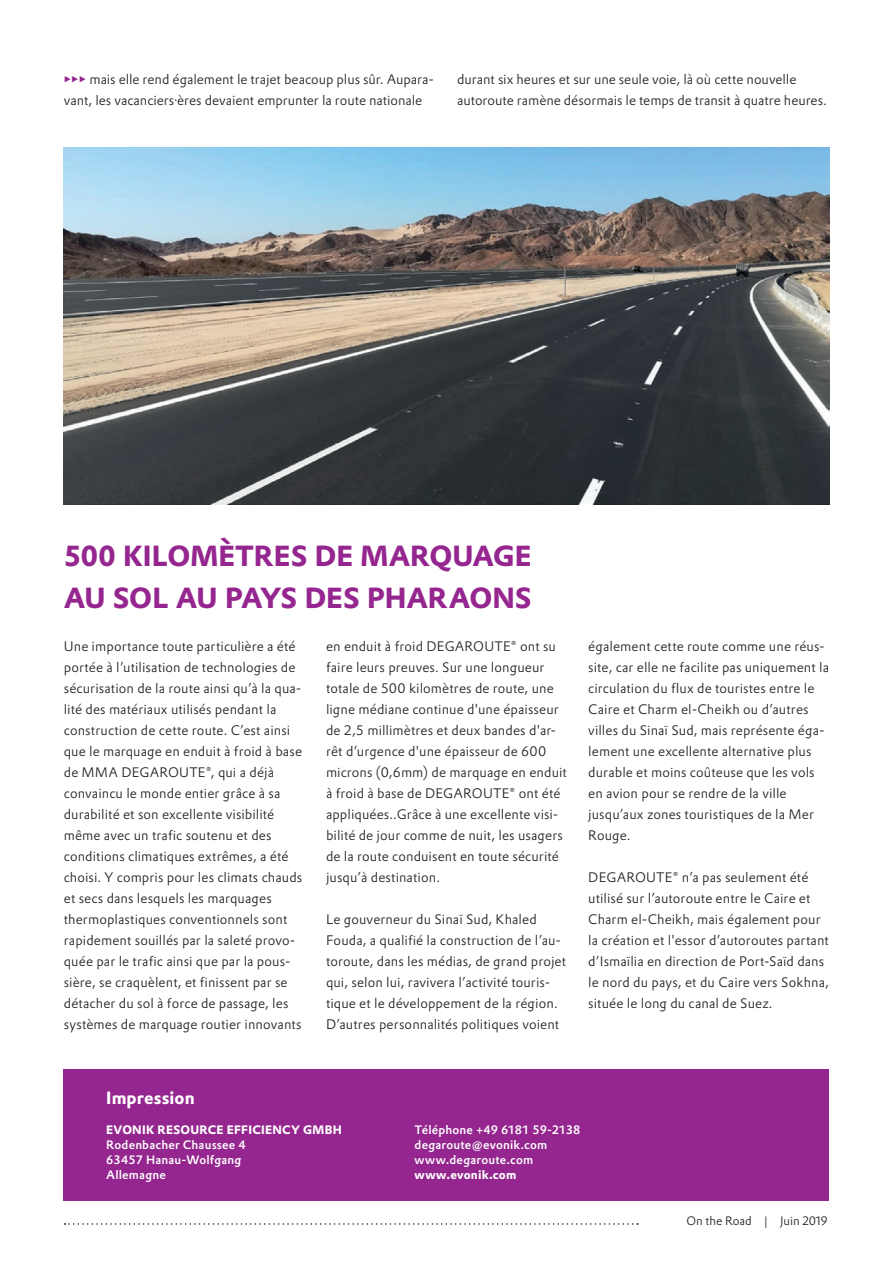
<style>
.page{position:relative;width:893px;height:1263px;background:#fff}
.page>*{position:absolute;margin:0;border:0;box-sizing:border-box;transform-origin:0 0}
.t1{font:700 28.5px/42px "Evonik Prokyon";color:#95268f}
.t2{font:700 17.25px "Evonik Prokyon";letter-spacing:.005em;color:#fff}
.t3{font:300 13.5px/21px "Evonik Prokyon";letter-spacing:.005em;color:#231f20}
.t4{font:500 12px/15px "Evonik Prokyon";letter-spacing:.015em;color:#fff}
.t5{font:700 12px "Evonik Prokyon";letter-spacing:.025em;color:#fff}
.t6{font:300 12px "Evonik Prokyon";color:#231f20}
.s1{font-weight:400;color:#95268f}
</style>
<div class="page">
<div style="left:64px;top:1069px;width:765px;height:131px;background:#95268f"></div>
<svg style="left:65px;top:1223px;width:573px;height:2px"></svg>
<img style="left:64px;top:147px;width:765px;height:357px">
<p class="t3" style="left:64px;top:68px;width:372px"><span class="s1">▸▸▸</span> mais elle rend également le trajet beacoup plus sûr. Aupara&shy;vant, les vacanciers·ères devaient emprunter la route nationale</p>
<p class="t3" style="left:457px;top:68px;width:371px">durant six heures et sur une seule voie, là où cette nouvelle autoroute ramène désormais le temps de transit à quatre heures.</p>
<h1 class="t1" style="left:64px;top:533px;width:469px">500 KILOMÈTRES DE MARQUAGE<br>AU SOL AU PAYS DES PHARAONS</h1>
<p class="t3" style="left:64px;top:635px;width:240px">Une importance toute particulière a été portée à l’utilisation de technologies de sécurisation de la route ainsi qu’à la qua&shy;lité des matériaux utilisés pendant la construction de cette route. C’est ainsi que le marquage en enduit à froid à base de MMA DEGAROUTE®, qui a déjà convaincu le monde entier grâce à sa durabilité et son excellente visibilité même avec un trafic soutenu et des conditions climatiques extrêmes, a été choisi. Y compris pour les climats chauds et secs dans lesquels les marquages thermoplastiques conventionnels sont rapidement souillés par la saleté provo&shy;quée par le trafic ainsi que par la pous&shy;sière, se craquèlent, et finissent par se détacher du sol à force de passage, les systèmes de marquage routier innovants</p>
<p class="t3" style="left:326px;top:635px;width:242px">en enduit à froid DEGAROUTE® ont su faire leurs preuves. Sur une longueur totale de 500 kilomètres de route, une ligne médiane continue d'une épaisseur de 2,5 millimètres et deux bandes d'ar&shy;rêt d’urgence d'une épaisseur de 600 microns (0,6mm) de marquage en enduit à froid à base de DEGAROUTE® ont été appliquées..Grâce à une excellente visi&shy;bilité de jour comme de nuit, les usagers de la route conduisent en toute sécurité jusqu’à destination.</p>
<p class="t3" style="left:326px;top:908px;width:242px">Le gouverneur du Sinaï Sud, Khaled Fouda, a qualifié la construction de l’au&shy;toroute, dans les médias, de grand projet qui, selon lui, ravivera l’activité touris&shy;tique et le développement de la région.<br>D’autres personnalités politiques voient</p>
<p class="t3" style="left:588px;top:635px;width:242px">également cette route comme une réus&shy;site, car elle ne facilite pas uniquement la circulation du flux de touristes entre le Caire et Charm el-Cheikh ou d’autres villes du Sinaï Sud, mais représente éga&shy;lement une excellente alternative plus durable et moins coûteuse que les vols en avion pour se rendre de la ville jusqu’aux zones touristiques de la Mer Rouge.</p>
<p class="t3" style="left:588px;top:866px;width:242px">DEGAROUTE® n’a pas seulement été utilisé sur l’autoroute entre le Caire et Charm el-Cheikh, mais également pour la création et l'essor d’autoroutes partant d’Ismaïlia en direction de Port-Saïd dans le nord du pays, et du Caire vers Sokhna, située le long du canal de Suez.</p>
<p class="t2" style="left:106px;top:1083px;width:90px">Impression</p>
<p class="t5" style="left:106px;top:1119px;width:237px">EVONIK RESOURCE EFFICIENCY GMBH</p>
<p class="t4" style="left:106px;top:1136px;width:141px">Rodenbacher Chaussee 4<br>63457 Hanau-Wolfgang<br>Allemagne</p>
<p class="t4" style="left:415px;top:1121px;width:167px">Téléphone +49 6181 59-2138 degaroute@evonik.com www.degaroute.com</p>
<p class="t5" style="left:415px;top:1164px;width:103px">www.evonik.com</p>
<p class="t6" style="left:686px;top:1211px;width:143px">On the Road | Juin 2019</p>
</div>
